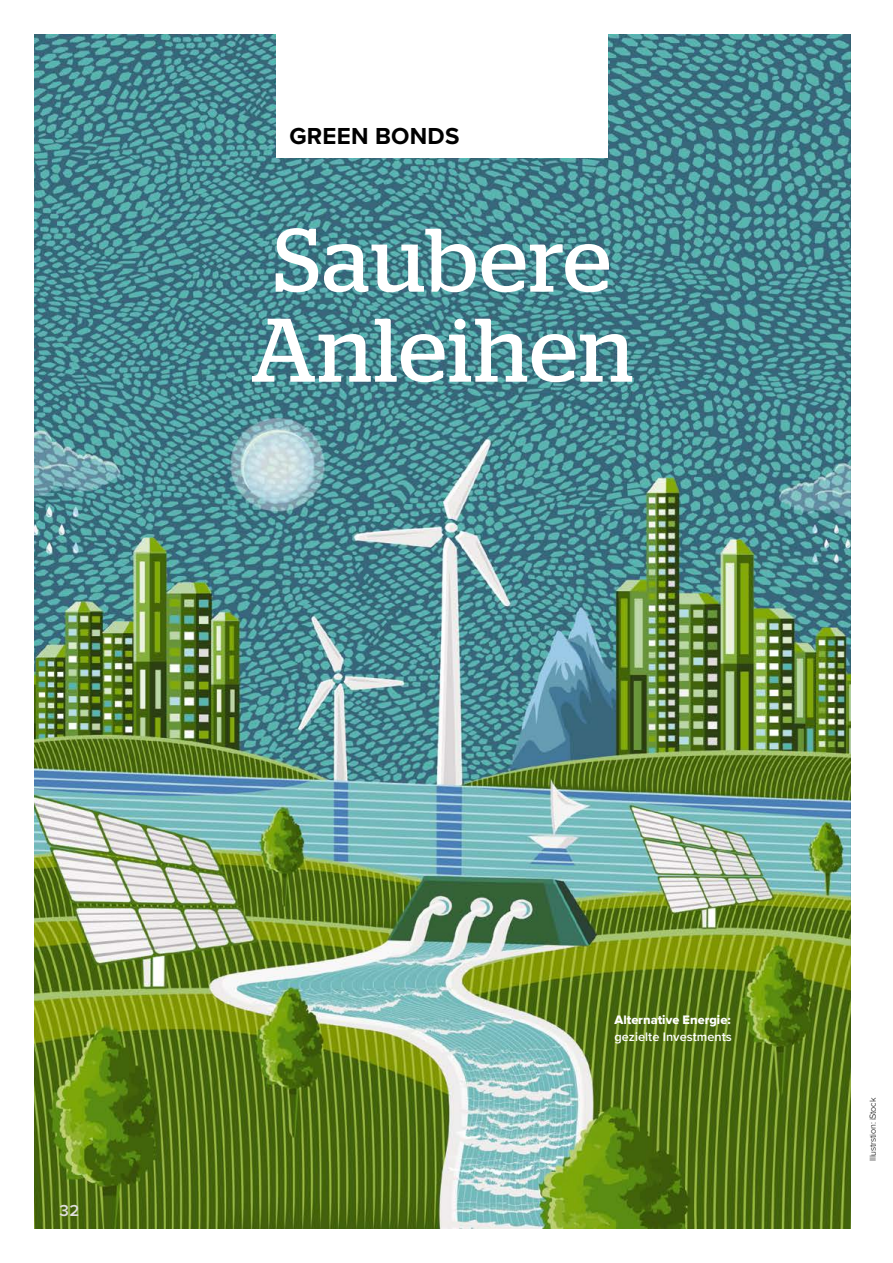
<style>
.page{position:relative;width:893px;height:1263px;background:#fff}
.page>*{position:absolute;margin:0;border:0;box-sizing:border-box;transform-origin:0 0}
.ETF_Headline__whit{font:90px/90px "Stag";letter-spacing:.02em;color:#fff}
.t1{font:700 24px "Proxima Nova";letter-spacing:.01em;color:#000}
.t2{font:600 16.5px "Proxima Nova";color:#e1dfde}
.ETF_BU{font:12.75px/16.5px "Proxima Nova Extrabld";color:#fff}
.t3{font:300 9px "Proxima Nova";letter-spacing:-.02em;color:#000}
.s1{font-family:"Proxima Nova";font-weight:600}
</style>
<div class="page">
<img style="left:34px;top:34px;width:816px;height:1195px">
<div style="left:276px;top:0;width:332px;height:157px;background:#fff"></div>
<p class="t1" style="left:289px;top:118px;width:172px">GREEN BONDS</p>
<p class="ETF_Headline__whit" style="left:251px;top:214px;width:384px">Saubere<br>Anleihen</p>
<p class="t2" style="left:60px;top:1198px;width:21px">32</p>
<p class="ETF_BU" style="left:614px;top:1011px;width:119px">Alternative Energie: <span class="s1">gezielte Investments</span></p>
<p class="t3" style="left:866px;top:1161px;width:65px;rotate:-90deg">Illustrstion: iStock</p>
</div>
